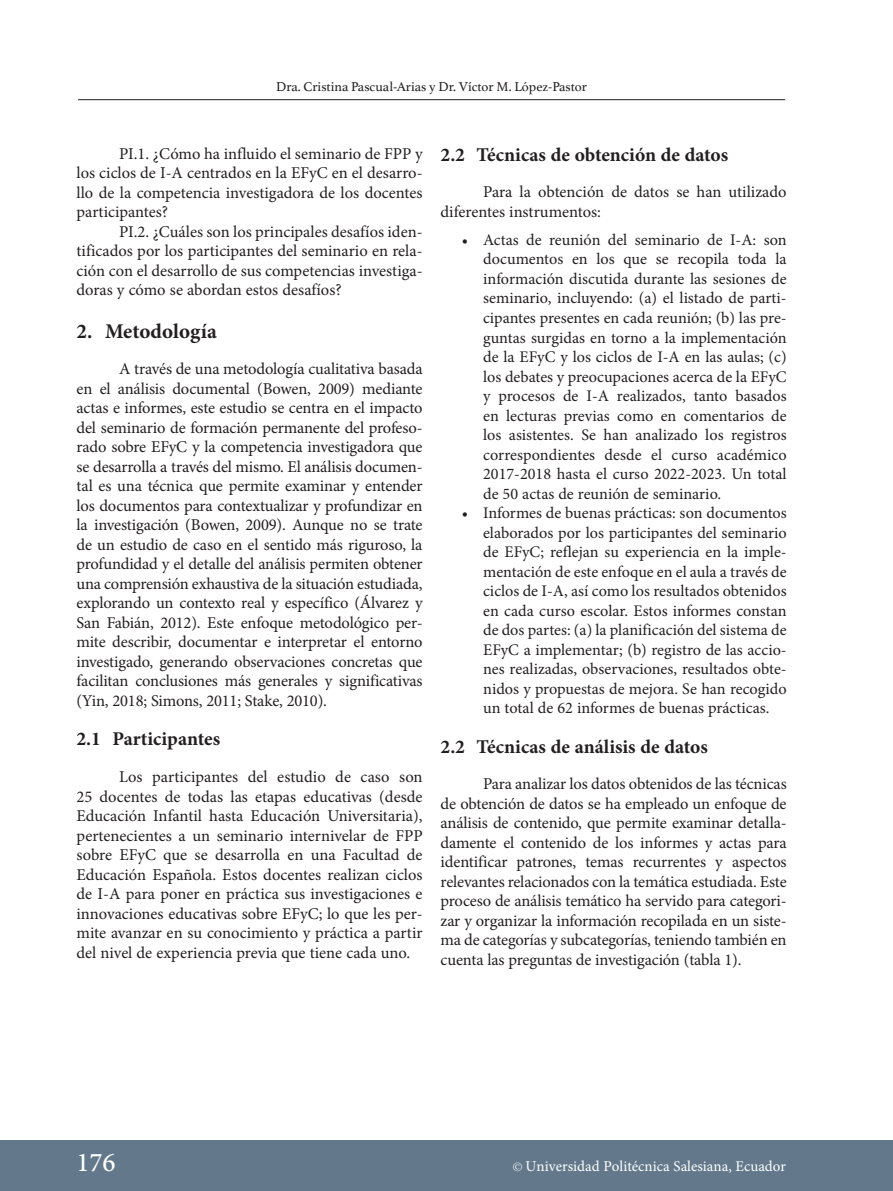
<style>
.page{position:relative;width:893px;height:1191px;background:#fff}
.page>*{position:absolute;margin:0;border:0;box-sizing:border-box;transform-origin:0 0}
.t1{font:500 27px "Minion Pro";color:#fff}
._1_ok{font:700 21px "Minion Pro";color:#231f20}
._1_1{font:700 19.5px "Minion Pro";letter-spacing:-.01em;color:#231f20}
.Párrafo{font:16.5px/19.5px "Minion Pro";letter-spacing:-.005em;color:#231f20;text-align:justify}
.t2{font:16.2px/19.5px "Minion Pro";color:#231f20;text-align:justify}
.t3{font:15px "Minion Pro";color:#fff}
.t4{font:13.5px "Athelas";color:#231f20}
.s1{font-family:"Palatino";font-size:12px}
</style>
<div class="page">
<hr style="left:78px;top:99px;width:707px;height:1px;background:#231f20">
<div style="left:0;top:1140px;width:892px;height:51px;background:#63798b"></div>
<p class="t4" style="left:276px;top:76px;width:312px">Dra. Cristina Pascual-Arias y Dr. Víctor M. López-Pastor</p>
<p class="Párrafo" style="left:77px;top:144px;width:348px;text-indent:43px">PI.1. ¿Cómo ha influido el seminario de FPP y los ciclos de I-A centrados en la EFyC en el desarro&shy;llo de la competencia investigadora de los docentes participantes?</p>
<p class="Párrafo" style="left:77px;top:222px;width:348px;text-indent:43px">PI.2. ¿Cuáles son los principales desafíos iden&shy;tificados por los participantes del seminario en rela&shy;ción con el desarrollo de sus competencias investiga&shy;doras y cómo se abordan estos desafíos?</p>
<p class="_1_ok" style="left:77px;top:316px;width:142px">2. Metodología</p>
<p class="Párrafo" style="left:77px;top:359px;width:348px;text-indent:43px">A través de una metodología cualitativa basada en el análisis documental (Bowen, 2009) mediante actas e informes, este estudio se centra en el impacto del seminario de formación permanente del profeso&shy;rado sobre EFyC y la competencia investigadora que se desarrolla a través del mismo. El análisis documen&shy;tal es una técnica que permite examinar y entender los documentos para contextualizar y profundizar en la investigación (Bowen, 2009). Aunque no se trate de un estudio de caso en el sentido más riguroso, la profundidad y el detalle del análisis permiten obtener una comprensión exhaustiva de la situación estudiada, explorando un contexto real y específico (Álvarez y San Fabián, 2012). Este enfoque metodológico per&shy;mite describir, documentar e interpretar el entorno investigado, generando observaciones concretas que facilitan conclusiones más generales y significativas (Yin, 2018; Simons, 2011; Stake, 2010).</p>
<p class="_1_1" style="left:77px;top:725px;width:145px">2.1 Participantes</p>
<p class="Párrafo" style="left:77px;top:767px;width:348px;text-indent:43px">Los participantes del estudio de caso son 25 docentes de todas las etapas educativas (desde Educación Infantil hasta Educación Universitaria), pertenecientes a un seminario internivelar de FPP sobre EFyC que se desarrolla en una Facultad de Educación Española. Estos docentes realizan ciclos de I-A para poner en práctica sus investigaciones e innovaciones educativas sobre EFyC; lo que les per&shy;mite avanzar en su conocimiento y práctica a partir del nivel de experiencia previa que tiene cada uno.</p>
<p class="_1_1" style="left:441px;top:141px;width:289px">2.2 Técnicas de obtención de datos</p>
<p class="Párrafo" style="left:441px;top:182px;width:348px;text-indent:43px">Para la obtención de datos se han utilizado diferentes instrumentos:</p>
<p class="t2" style="left:483px;top:230px;width:305px;text-indent:-21px">• Actas de reunión del seminario de I-A: son documentos en los que se recopila toda la información discutida durante las sesiones de seminario, incluyendo: (a) el listado de parti&shy;cipantes presentes en cada reunión; (b) las pre&shy;guntas surgidas en torno a la implementación de la EFyC y los ciclos de I-A en las aulas; (c) los debates y preocupaciones acerca de la EFyC y procesos de I-A realizados, tanto basados en lecturas previas como en comentarios de los asistentes. Se han analizado los registros correspondientes desde el curso académico 2017-2018 hasta el curso 2022-2023. Un total de 50 actas de reunión de seminario.</p>
<p class="t2" style="left:483px;top:503px;width:305px;text-indent:-21px">• Informes de buenas prácticas: son documentos elaborados por los participantes del seminario de EFyC; reflejan su experiencia en la imple&shy;mentación de este enfoque en el aula a través de ciclos de I-A, así como los resultados obtenidos en cada curso escolar. Estos informes constan de dos partes: (a) la planificación del sistema de EFyC a implementar; (b) registro de las accio&shy;nes realizadas, observaciones, resultados obte&shy;nidos y propuestas de mejora. Se han recogido un total de 62 informes de buenas prácticas.</p>
<p class="_1_1" style="left:441px;top:732px;width:269px">2.2 Técnicas de análisis de datos</p>
<p class="Párrafo" style="left:441px;top:774px;width:348px;text-indent:43px">Para analizar los datos obtenidos de las técnicas de obtención de datos se ha empleado un enfoque de análisis de contenido, que permite examinar detalla&shy;damente el contenido de los informes y actas para identificar patrones, temas recurrentes y aspectos relevantes relacionados con la temática estudiada. Este proceso de análisis temático ha servido para categori&shy;zar y organizar la información recopilada en un siste&shy;ma de categorías y subcategorías, teniendo también en cuenta las preguntas de investigación (tabla 1).</p>
<h1 class="t1" style="left:77px;top:1144px;width:41px">176</h1>
<p class="t3" style="left:513px;top:1156px;width:274px"><span class="s1">©</span> Universidad Politécnica Salesiana, Ecuador</p>
</div>
